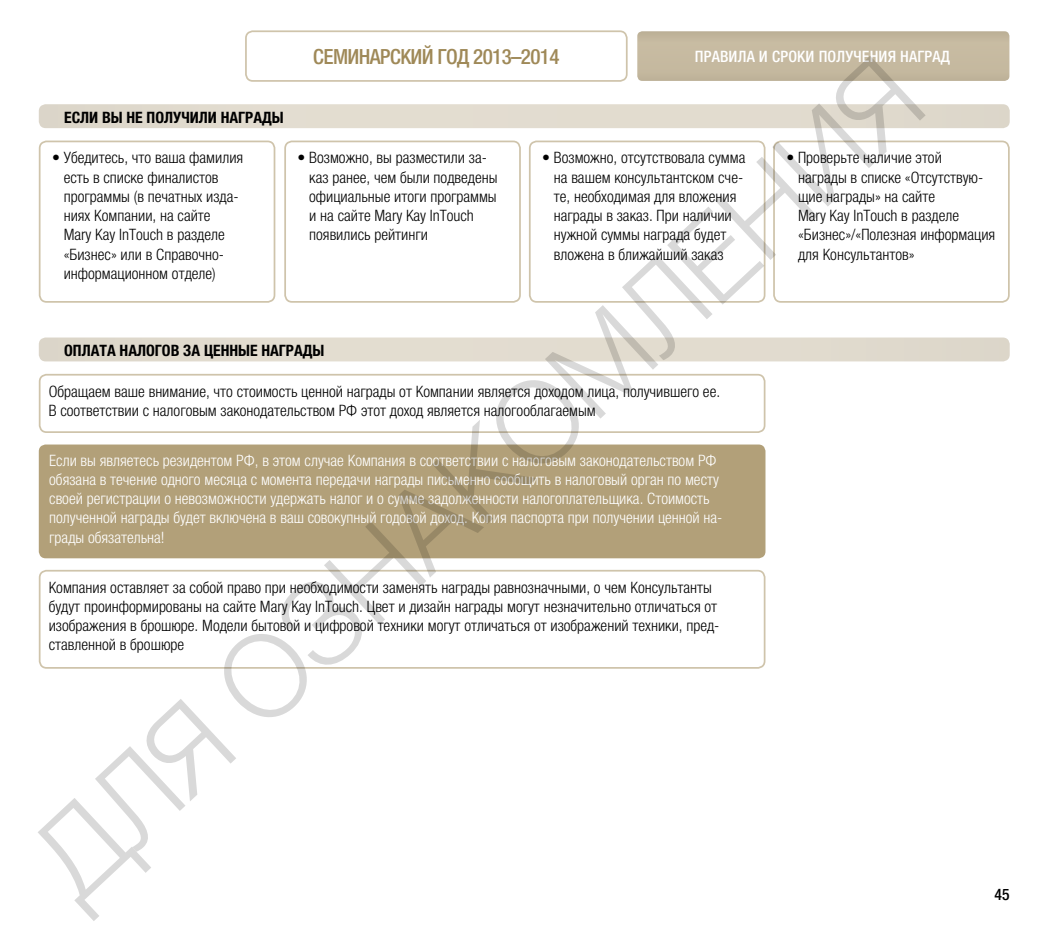
<style>
.page{position:relative;width:1042px;height:943px;background:#fff}
.page>*{position:absolute;margin:0;border:0;box-sizing:border-box;transform-origin:0 0}
.t1{font:300 114.27px "Helvetica Neue LTCYR";color:#000}
.t2{font:500 condensed 21px "Helvetica Neue LTCYR";letter-spacing:-.03em;color:#9f8958}
.t3{font:300 condensed 15.75px/19.2px "Helvetica Neue LTCYR";color:#000}
.t4{font:300 condensed 15.75px/19.2px "Helvetica Neue LTCYR";color:#fff}
.t5{font:700 condensed 15.75px "Helvetica Neue LTCYR";color:#000}
.t6{font:500 condensed 15.75px "Helvetica Neue LTCYR";letter-spacing:.01em;color:#fff}
.t7{font:500 condensed 15.75px "Helvetica Neue LTCYR";color:#000}
</style>
<div class="page">
<div style="left:39px;top:104px;width:970px;height:24px;background:#e2dccf;border-radius:7px"></div>
<div style="left:39px;top:337px;width:970px;height:24px;background:#e2dccf;border-radius:7px"></div>
<div style="left:39px;top:140px;width:236px;height:163px;border:2px solid #9f8958;border-radius:7px"></div>
<div style="left:39px;top:374px;width:726px;height:59px;border:2px solid #9f8958;border-radius:7px"></div>
<div style="left:39px;top:570px;width:726px;height:98px;border:2px solid #9f8958;border-radius:7px"></div>
<div style="left:529px;top:140px;width:236px;height:163px;border:2px solid #9f8958;border-radius:7px"></div>
<div style="left:284px;top:140px;width:237px;height:163px;border:2px solid #9f8958;border-radius:7px"></div>
<div style="left:773px;top:140px;width:236px;height:163px;border:2px solid #9f8958;border-radius:7px"></div>
<div style="left:39px;top:444px;width:726px;height:114px;background:#b2a079;border-radius:7px"></div>
<svg style="left:637px;top:31px;width:372px;height:50px;background:#c4b89f"></svg>
<div style="left:245px;top:30px;width:382px;height:52px;border:2px solid #9f8958;border-radius:7px"></div>
<h2 class="t2" style="left:313px;top:46px;width:248px">Семинарский год 2013–2014</h2>
<p class="t6" style="left:695px;top:48px;width:257px">Правила и сроки получения наград</p>
<h1 class="t1" style="left:8px;top:830px;width:1168px;rotate:-43deg">ДЛЯ ОЗНАКОМЛЕНИЯ</h1>
<p class="t5" style="left:64px;top:109px;width:221px">если вы не получили награды</p>
<p class="t3" style="left:64px;top:148px;width:181px;text-indent:-12px">• Убедитесь, что ваша фамилия есть в списке финалистов программы (в печатных изда&shy;ниях Компании, на сайте<br>Mary Kay InTouch в разделе «Бизнес» или в Справочно&shy;информационном отделе)</p>
<p class="t3" style="left:309px;top:148px;width:190px;text-indent:-12px">• Возможно, вы разместили за&shy;каз ранее, чем были подведены официальные итоги программы и на сайте Mary Kay InTouch появились рейтинги</p>
<p class="t3" style="left:798px;top:148px;width:199px;text-indent:-12px">• Проверьте наличие этой<br>награды в списке «Отсутствую&shy;щие награды» на сайте<br>Mary Kay InTouch в разделе «Бизнес»/«Полезная информация для Консультантов»</p>
<p class="t3" style="left:554px;top:148px;width:193px;text-indent:-12px">• Возможно, отсутствовала сумма на вашем консультантском сче&shy;те, необходимая для вложения награды в заказ. При наличии нужной суммы награда будет вложена в ближайший заказ</p>
<p class="t5" style="left:64px;top:342px;width:262px">оплата налогов за ценные награды</p>
<p class="t3" style="left:49px;top:381px;width:673px">Обращаем ваше внимание, что стоимость ценной награды от Компании является доходом лица, получившего ее.<br>В соответствии с налоговым законодательством РФ этот доход является налогооблагаемым</p>
<p class="t4" style="left:49px;top:450px;width:675px">Если вы являетесь резидентом РФ, в этом случае Компания в соответствии с налоговым законодательством РФ обязана в течение одного месяца с момента передачи награды письменно сообщить в налоговый орган по месту своей регистрации о невозможности удержать налог и о сумме задолженности налогоплательщика. Стоимость полученной награды будет включена в ваш совокупный годовой доход. Копия паспорта при получении ценной на&shy;грады обязательна!</p>
<p class="t3" style="left:49px;top:577px;width:672px">Компания оставляет за собой право при необходимости заменять награды равнозначными, о чем Консультанты будут проинформированы на сайте Mary Kay InTouch. Цвет и дизайн награды могут незначительно отличаться от изображения в брошюре. Модели бытовой и цифровой техники могут отличаться от изображений техники, пред&shy;ставленной в брошюре</p>
<p class="t7" style="left:994px;top:885px;width:17px">45</p>
</div>
